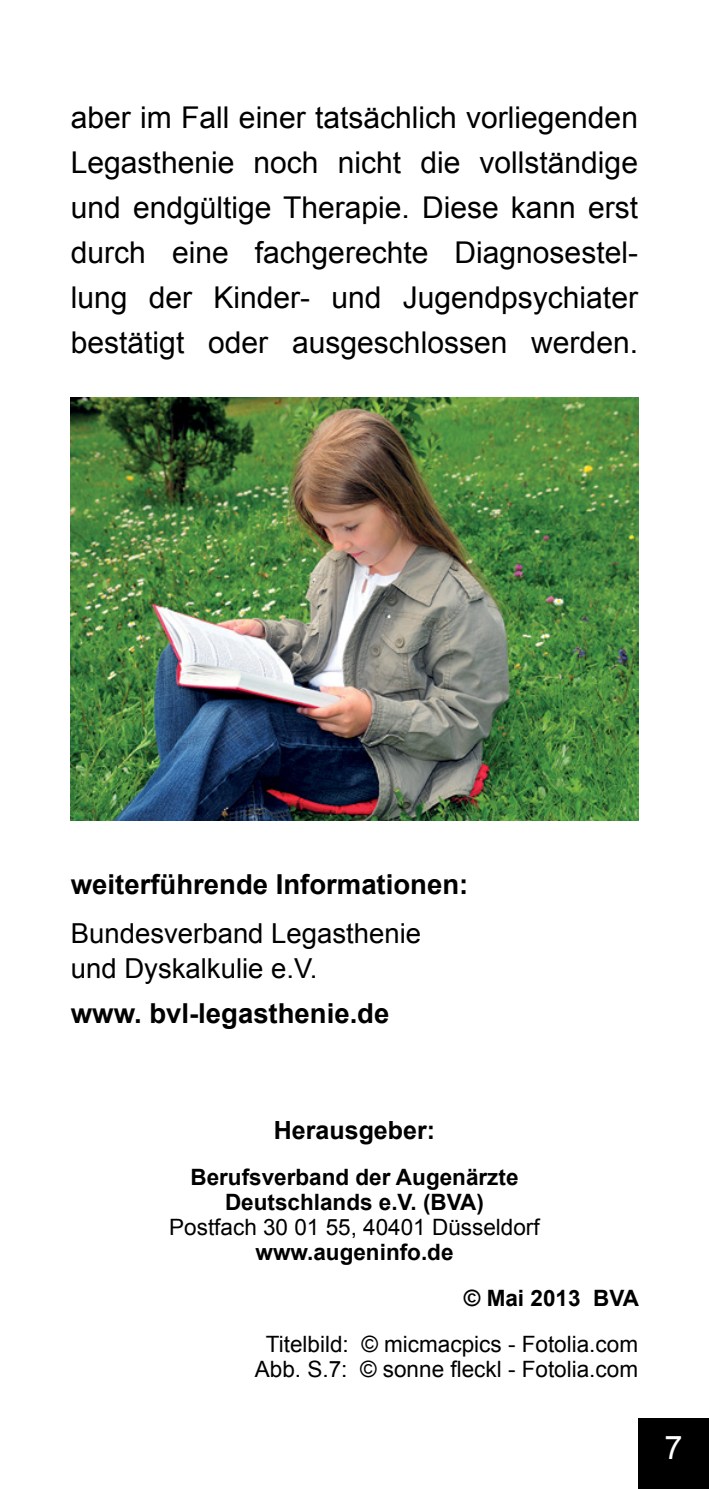
<style>
.page{position:relative;width:709px;height:1489px;background:#fff}
.page>*{position:absolute;margin:0;border:0;box-sizing:border-box;transform-origin:0 0}
.t1{font:32.5px "Arial";color:#fff}
.t2{font:30px/45px "Arial";color:#000;text-align:justify}
.t3{font:700 27.5px "Arial";color:#000}
.t4{font:27.5px/35px "Arial";color:#000}
.t5{font:700 25px "Arial";color:#000}
.t6{font:22.5px/25px "Arial";color:#000;text-align:center}
.t7{font:700 22.5px/25px "Arial";color:#000;text-align:center}
</style>
<div class="page">
<div style="left:638px;top:1417px;width:71px;height:71px;background:#000"></div>
<img style="left:71px;top:397px;width:567px;height:423px">
<p class="t2" style="left:71px;top:95px;width:568px">aber im Fall einer tatsächlich vorliegenden Legasthenie noch nicht die vollständige und endgültige Therapie. Diese kann erst durch eine fachgerechte Diagnosestel&shy;lung der Kinder- und Jugendpsychiater bestätigt oder ausgeschlossen werden.</p>
<p class="t3" style="left:71px;top:865px;width:399px">weiterführende Informationen:</p>
<p class="t4" style="left:71px;top:915px;width:352px">Bundesverband Legasthenie und Dyskalkulie e.V.</p>
<p class="t3" style="left:71px;top:994px;width:320px">www. bvl-legasthenie.de</p>
<p class="t5" style="left:274px;top:1112px;width:163px">Herausgeber:</p>
<p class="t7" style="left:190px;top:1164px;width:329px">Berufsverband der Augenärzte<br>Deutschlands e.V. (BVA)</p>
<p class="t6" style="left:169px;top:1214px;width:372px">Postfach 30 01 55, 40401 Düsseldorf</p>
<p class="t7" style="left:255px;top:1239px;width:199px">www.augeninfo.de</p>
<p class="t7" style="left:464px;top:1286px;width:176px">© Mai 2013 BVA</p>
<p class="t6" style="left:255px;top:1331px;width:384px">Titelbild: © micmacpics - Fotolia.com<br>Abb. S.7: © sonne fleckl - Fotolia.com</p>
<p class="t1" style="left:664px;top:1425px;width:20px">7</p>
</div>
